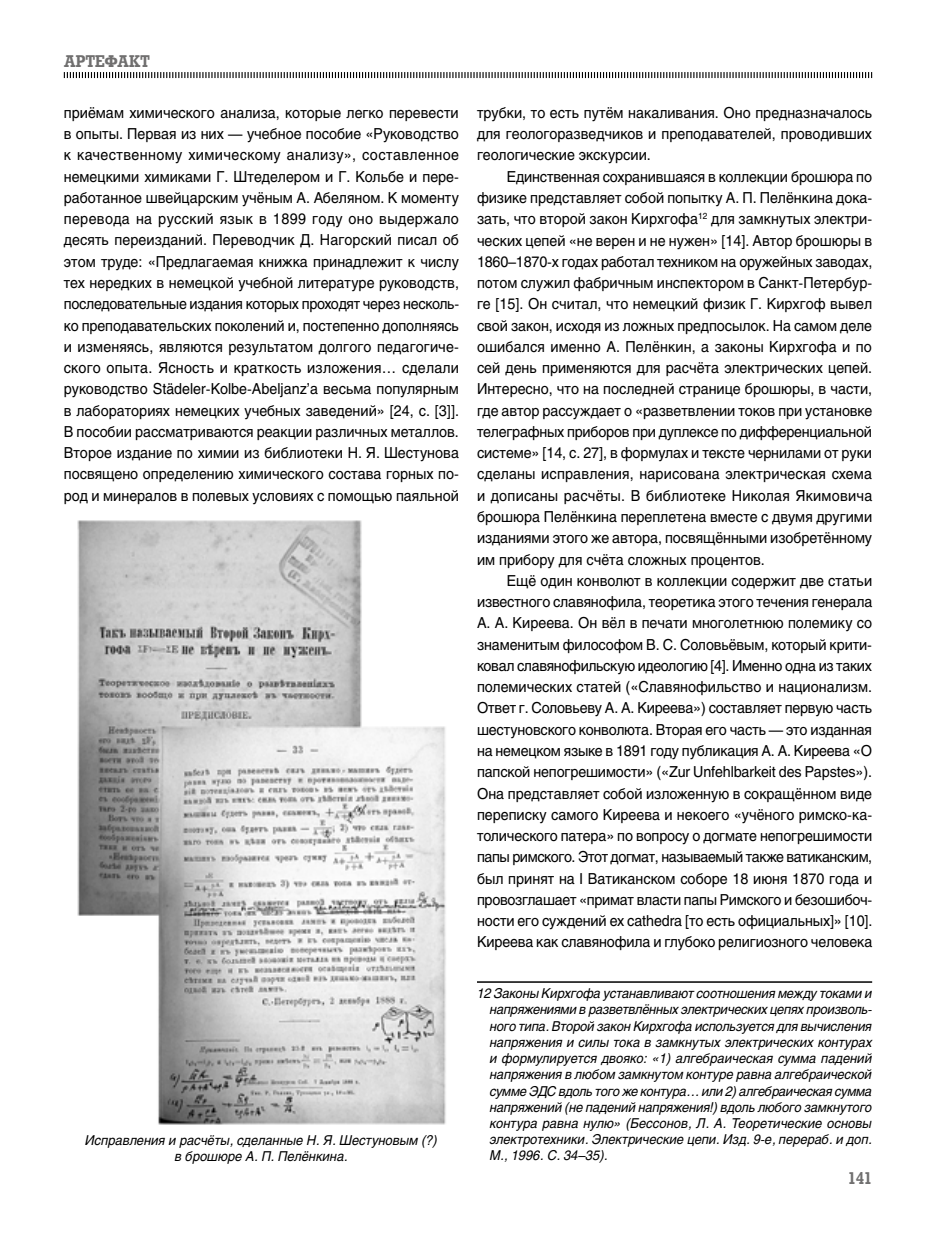
<style>
.page{position:relative;width:936px;height:1234px;background:#fff}
.page>*{position:absolute;margin:0;border:0;box-sizing:border-box;transform-origin:0 0}
.t1{font:700 16.5px "Rodeo";color:#706f6f;scale:.9 1}
.t2{font:15px/21.3px "Helios";color:#000;text-align:justify;scale:.95 1}
.t3{font:italic 13.5px/16.2px "Helios";color:#000;text-align:justify;scale:.95 1}
.s1{font-family:"Helvetica"}
</style>
<div class="page">
<svg style="left:63px;top:72px;width:809px;height:7px"></svg>
<hr style="left:477px;top:981px;width:395px;height:1px;background:#000">
<img style="left:77px;top:520px;width:369px;height:603px">
<p class="t1" style="left:64px;top:51px;width:97px">АРТЕФАКТ</p>
<p class="t2" style="left:64px;top:102px;width:417px">приёмам химического анализа, которые легко перевести в опыты. Первая из них — учебное пособие «Руководство к качественному химическому анализу», составленное немецкими химиками Г. Штеделером и Г. Кольбе и пере&shy;работанное швейцарским учёным А. Абеляном. К моменту перевода на русский язык в 1899 году оно выдержало десять переизданий. Переводчик Д. Нагорский писал об этом труде: «Предлагаемая книжка принадлежит к числу тех нередких в немецкой учебной литературе руководств, последовательные издания которых проходят через несколь&shy;ко преподавательских поколений и, постепенно дополняясь и изменяясь, являются результатом долгого педагогиче&shy;ского опыта. Ясность и краткость изложения… сделали руководство St<span class="s1">ä</span>deler-Kolbe-Abeljanz’а весьма популярным в лабораториях немецких учебных заведений» [24, с. [3]].<br>В пособии рассматриваются реакции различных металлов.<br>Второе издание по химии из библиотеки Н. Я. Шестунова посвящено определению химического состава горных по&shy;род и минералов в полевых условиях с помощью паяльной</p>
<p class="t2" style="left:477px;top:102px;width:417px">трубки, то есть путём накаливания. Оно предназначалось для геологоразведчиков и преподавателей, проводивших геологические экскурсии.</p>
<p class="t2" style="left:477px;top:165px;width:417px;text-indent:30px">Единственная сохранившаяся в коллекции брошюра по физике представляет собой попытку А. П. Пелёнкина дока&shy;зать, что второй закон Кирхгофа<sup>12</sup> для замкнутых электри&shy;ческих цепей «не верен и не нужен» [14]. Автор брошюры в 1860–1870-х годах работал техником на оружейных заводах, потом служил фабричным инспектором в Санкт-Петербур&shy;ге [15]. Он считал, что немецкий физик Г. Кирхгоф вывел свой закон, исходя из ложных предпосылок. На самом деле ошибался именно А. Пелёнкин, а законы Кирхгофа и по сей день применяются для расчёта электрических цепей.<br>Интересно, что на последней странице брошюры, в части, где автор рассуждает о «разветвлении токов при установке телеграфных приборов при дуплексе по дифференциальной системе» [14, с. 27], в формулах и тексте чернилами от руки сделаны исправления, нарисована электрическая схема и дописаны расчёты. В библиотеке Николая Якимовича брошюра Пелёнкина переплетена вместе с двумя другими изданиями этого же автора, посвящёнными изобретённому им прибору для счёта сложных процентов.</p>
<p class="t2" style="left:477px;top:569px;width:417px;text-indent:30px">Ещё один конволют в коллекции содержит две статьи известного славянофила, теоретика этого течения генерала А. А. Киреева. Он вёл в печати многолетнюю полемику со знаменитым философом В. С. Соловьёвым, который крити&shy;ковал славянофильскую идеологию [4]. Именно одна из таких полемических статей («Славянофильство и национализм.<br>Ответ г. Соловьеву А. А. Киреева») составляет первую часть шестуновского конволюта. Вторая его часть — это изданная на немецком языке в 1891 году публикация А. А. Киреева «О папской непогрешимости» («Zur Unfehlbarkeit des Papstes»).<br>Она представляет собой изложенную в сокращённом виде переписку самого Киреева и некоего «учёного римско-ка&shy;толического патера» по вопросу о догмате непогрешимости папы римского. Этот догмат, называемый также ватиканским, был принят на I Ватиканском соборе 18 июня 1870 года и провозглашает «примат власти папы Римского и безошибоч&shy;ности его суждений ex cathedra [то есть официальных]» [10].<br>Киреева как славянофила и глубоко религиозного человека</p>
<p class="t3" style="left:489px;top:985px;width:404px;text-indent:-13px">12 Законы Кирхгофа устанавливают соотношения между токами и напряжениями в разветвлённых электрических цепях произволь&shy;ного типа. Второй закон Кирхгофа используется для вычисления напряжения и силы тока в замкнутых электрических контурах и формулируется двояко: «1) алгебраическая сумма падений напряжения в любом замкнутом контуре равна алгебраической сумме ЭДС вдоль того же контура… или 2) алгебраическая сумма напряжений (не падений напряжения!) вдоль любого замкнутого контура равна нулю» (Бессонов, Л. А. Теоретические основы электротехники. Электрические цепи. Изд. 9-е, перераб. и доп.<br>М., 1996. С. 34–35).</p>
<p class="t3" style="left:85px;top:1131px;width:372px;text-align:center">Исправления и расчёты, сделанные Н. Я. Шестуновым (?) в брошюре А. П. Пелёнкина.</p>
<p class="t1" style="left:848px;top:1167px;width:28px">141</p>
</div>
